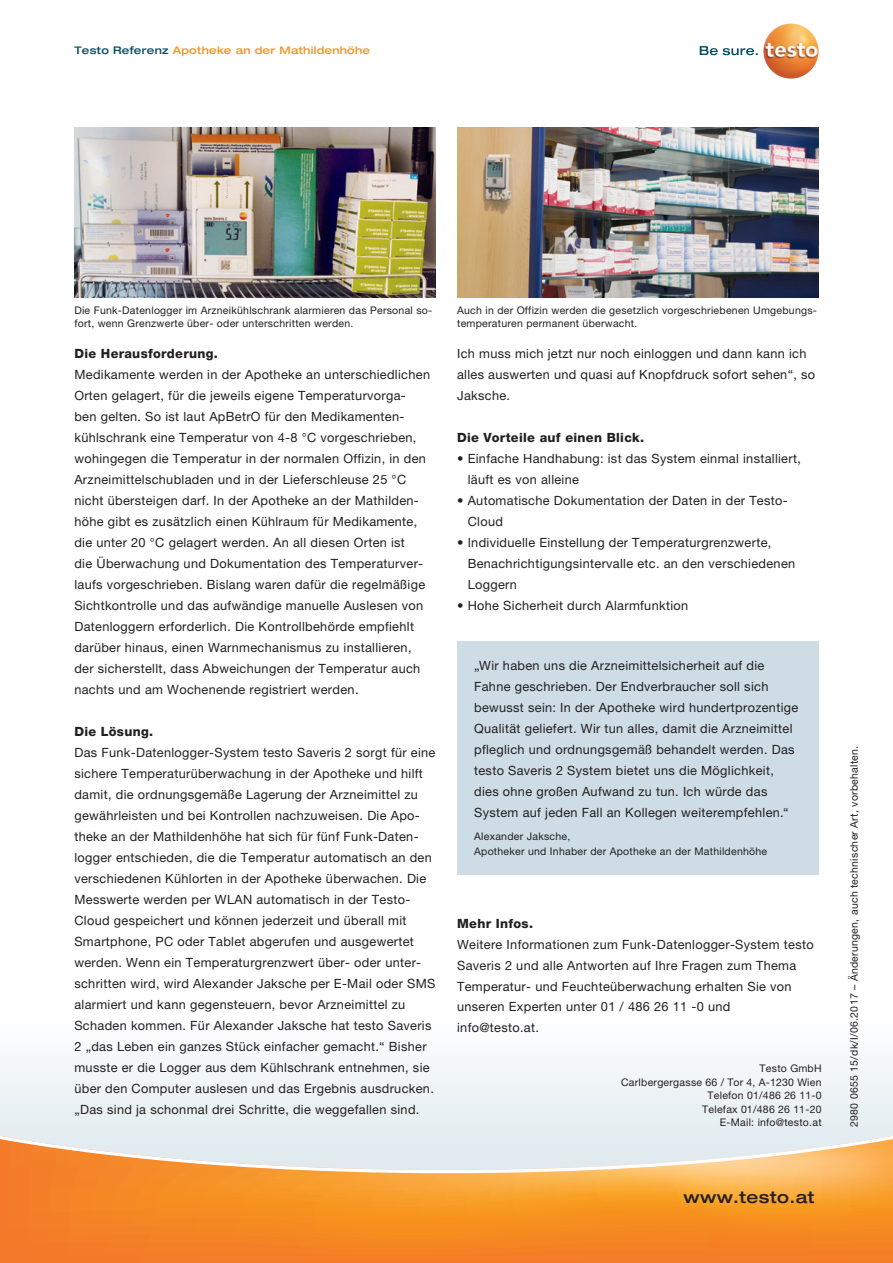
<style>
.page{position:relative;width:893px;height:1263px;background:#fff}
.page>*{position:absolute;margin:0;border:0;box-sizing:border-box;transform-origin:0 0}
.t1{font:500 expanded 16.5px "Helvetica Neue LTW1 G";letter-spacing:.025em;color:#231f20}
.t2{font:12.75px/21px "Helvetica Neue LTW1 G";letter-spacing:.025em;color:#231f20}
.t3{font:800 12.75px "Helvetica Neue LTW1 G";letter-spacing:.025em;color:#231f20}
.t4{font:10.5px/13.5px "Helvetica Neue LTW1 G";letter-spacing:.025em;color:#231f20}
.t5{font:500 expanded 10.5px "Helvetica Neue LTW1 G";letter-spacing:.025em;color:#f7931d}
.s1{color:#074f64}
</style>
<div class="page">
<img style="left:457px;top:128px;width:362px;height:170px">
<div style="left:0;top:1019px;width:893px;height:228px;background:#f1f6f8"></div>
<svg style="left:0;top:1131px;width:893px;height:132px"></svg>
<img style="left:74px;top:128px;width:362px;height:170px">
<svg style="left:700px;top:46px;width:58px;height:9px"></svg>
<img style="left:763px;top:23px;width:56px;height:56px;border-radius:28px">
<div style="left:457px;top:641px;width:362px;height:234px;background:#cedce5"></div>
<p class="t5" style="left:74px;top:43px;width:297px"><span class="s1">Testo Referenz</span> Apotheke an der Mathildenhöhe</p>
<p class="t4" style="left:74px;top:303px;width:359px">Die Funk-Datenlogger im Arzneikühlschrank alarmieren das Personal so&shy;fort, wenn Grenzwerte über- oder unterschritten werden.</p>
<p class="t3" style="left:74px;top:346px;width:145px">Die Herausforderung.</p>
<p class="t2" style="left:74px;top:364px;width:357px">Medikamente werden in der Apotheke an unterschiedlichen Orten gelagert, für die jeweils eigene Temperaturvorga&shy;ben gelten. So ist laut ApBetrO für den Medikamenten&shy;kühlschrank eine Temperatur von 4-8 °C vorgeschrieben, wohingegen die Temperatur in der normalen Offizin, in den Arzneimittelschubladen und in der Lieferschleuse 25 °C nicht übersteigen darf. In der Apotheke an der Mathilden&shy;höhe gibt es zusätzlich einen Kühlraum für Medikamente, die unter 20 °C gelagert werden. An all diesen Orten ist<br>die Überwachung und Dokumentation des Temperaturver&shy;laufs vorgeschrieben. Bislang waren dafür die regelmäßige Sichtkontrolle und das aufwändige manuelle Auslesen von Datenloggern erforderlich. Die Kontrollbehörde empfiehlt darüber hinaus, einen Warnmechanismus zu installieren, der sicherstellt, dass Abweichungen der Temperatur auch nachts und am Wochenende registriert werden.</p>
<p class="t3" style="left:74px;top:724px;width:80px">Die Lösung.</p>
<p class="t2" style="left:74px;top:742px;width:363px">Das Funk-Datenlogger-System testo Saveris 2 sorgt für eine sichere Temperaturüberwachung in der Apotheke und hilft damit, die ordnungsgemäße Lagerung der Arzneimittel zu gewährleisten und bei Kontrollen nachzuweisen. Die Apo&shy;theke an der Mathildenhöhe hat sich für fünf Funk-Daten&shy;logger entschieden, die die Temperatur automatisch an den verschiedenen Kühlorten in der Apotheke überwachen. Die Messwerte werden per WLAN automatisch in der Testo-Cloud gespeichert und können jederzeit und überall mit Smartphone, PC oder Tablet abgerufen und ausgewertet werden. Wenn ein Temperaturgrenzwert über- oder unter&shy;schritten wird, wird Alexander Jaksche per E-Mail oder SMS alarmiert und kann gegensteuern, bevor Arzneimittel zu Schaden kommen. Für Alexander Jaksche hat testo Saveris 2 „das Leben ein ganzes Stück einfacher gemacht.“ Bisher musste er die Logger aus dem Kühlschrank entnehmen, sie über den Computer auslesen und das Ergebnis ausdrucken. „Das sind ja schonmal drei Schritte, die weggefallen sind.</p>
<p class="t4" style="left:457px;top:303px;width:361px">Auch in der Offizin werden die gesetzlich vorgeschriebenen Umgebungs&shy;temperaturen permanent überwacht.</p>
<p class="t2" style="left:457px;top:343px;width:359px">Ich muss mich jetzt nur noch einloggen und dann kann ich alles auswerten und quasi auf Knopfdruck sofort sehen“, so<br>Jaksche.</p>
<p class="t3" style="left:457px;top:430px;width:189px">Die Vorteile auf einen Blick.</p>
<p class="t2" style="left:468px;top:448px;width:335px;text-indent:-11px">• Einfache Handhabung: ist das System einmal installiert, läuft es von alleine</p>
<p class="t2" style="left:468px;top:490px;width:322px;text-indent:-11px">• Automatische Dokumentation der Daten in der Testo-<br>Cloud</p>
<p class="t2" style="left:468px;top:532px;width:329px;text-indent:-11px">• Individuelle Einstellung der Temperaturgrenzwerte,<br>Benachrichtigungsintervalle etc. an den verschiedenen<br>Loggern</p>
<p class="t2" style="left:457px;top:595px;width:233px">• Hohe Sicherheit durch Alarmfunktion</p>
<p class="t2" style="left:474px;top:654px;width:326px">„Wir haben uns die Arzneimittelsicherheit auf die Fahne geschrieben. Der Endverbraucher soll sich bewusst sein: In der Apotheke wird hundertprozentige Qualität geliefert. Wir tun alles, damit die Arzneimittel pfleglich und ordnungsgemäß behandelt werden. Das testo Saveris 2 System bietet uns die Möglichkeit, dies ohne großen Aufwand zu tun. Ich würde das System auf jeden Fall an Kollegen weiterempfehlen.“</p>
<p class="t4" style="left:474px;top:829px;width:295px;line-height:15px">Alexander Jaksche,<br>Apotheker und Inhaber der Apotheke an der Mathildenhöhe</p>
<p class="t3" style="left:457px;top:916px;width:77px">Mehr Infos.</p>
<p class="t2" style="left:457px;top:934px;width:358px;line-height:20.5px">Weitere Informationen zum Funk-Datenlogger-System testo Saveris 2 und alle Antworten auf Ihre Fragen zum Thema Temperatur- und Feuchteüberwachung erhalten Sie von unseren Experten unter 01 / 486 26 11 -0 und info@testo.at.</p>
<p class="t4" style="left:621px;top:1062px;width:202px;text-align:right">Testo GmbH<br>Carlbergergasse 66 / Tor 4, A-1230 Wien<br>Telefon 01/486 26 11-0<br>Telefax 01/486 26 11-20<br>E-Mail: info@testo.at</p>
<p class="t1" style="left:683px;top:1187px;width:133px">www.testo.at</p>
<p class="t4" style="left:847px;top:1127px;width:382px;rotate:-90deg">2980 0655 15/dk/I/06.2017 – Änderungen, auch technischer Art, vorbehalten.</p>
</div>
